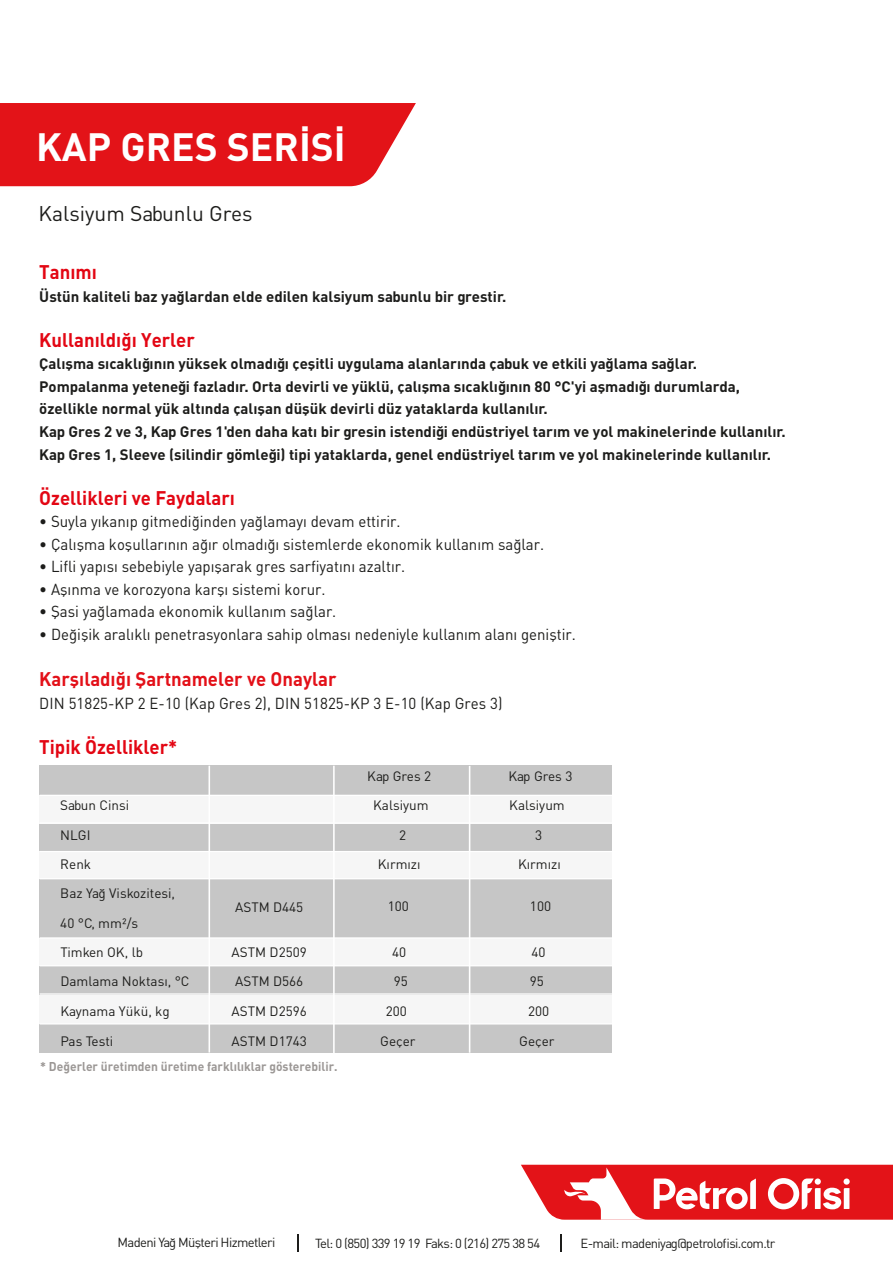
<style>
.page{position:relative;width:893px;height:1263px;background:#fff}
.page>*{position:absolute;margin:0;border:0;box-sizing:border-box;transform-origin:0 0}
.t1{font:39px "DINT Bold Tr";color:#fff}
.t2{font:21px "DIN Tr";color:#1d1d1b}
.t3{font:19.5px "DINT Bold Tr";color:#e30613;scale:.95 1}
.t4{font:19.5px "DINT Bold Tr";color:#e31018;scale:.95 1}
.t5{font:15.75px "DIN Tr";color:#1d1d1b;scale:.95 1}
.t6{font:15px/22.5px "DINT Bold Tr";color:#1d1d1b}
.t7{font:13.5px/29.2px "DIN Tr";color:#1d1d1b}
.t8{font:13.05px "DIN Tr";letter-spacing:-.05em;color:#1d1d1b}
.t9{font:12.6px "DINT Bold Tr";color:#9b9795;scale:.95 1}
</style>
<div class="page">
<div style="left:39px;top:766px;width:573px;height:29px;background:#c6c6c6"></div>
<div style="left:39px;top:823px;width:573px;height:29px;background:#c6c6c6"></div>
<div style="left:39px;top:851px;width:573px;height:60px;background:#f6f6f6"></div>
<div style="left:39px;top:994px;width:573px;height:30px;background:#f6f6f6"></div>
<div style="left:39px;top:910px;width:573px;height:56px;background:#f6f6f6"></div>
<div style="left:39px;top:880px;width:573px;height:58px;background:#c6c6c6"></div>
<div style="left:39px;top:966px;width:573px;height:28px;background:#c6c6c6"></div>
<div style="left:39px;top:1024px;width:573px;height:28px;background:#c6c6c6"></div>
<div style="left:39px;top:795px;width:573px;height:29px;background:#f6f6f6"></div>
<hr style="left:208px;top:766px;width:2px;height:286px;background:#fff">
<hr style="left:40px;top:822px;width:572px;height:2px;background:#fff">
<hr style="left:40px;top:851px;width:572px;height:1px;background:#fff">
<hr style="left:40px;top:1023px;width:572px;height:1px;background:#fff">
<hr style="left:40px;top:878px;width:572px;height:1px;background:#fff">
<hr style="left:40px;top:937px;width:572px;height:2px;background:#fff">
<hr style="left:40px;top:795px;width:572px;height:1px;background:#fff">
<hr style="left:40px;top:965px;width:572px;height:1px;background:#fff">
<hr style="left:40px;top:993px;width:572px;height:2px;background:#fff">
<hr style="left:333px;top:766px;width:2px;height:288px;background:#fff">
<hr style="left:469px;top:766px;width:1px;height:287px;background:#fff">
<svg style="left:297px;top:1234px;width:1px;height:18px"></svg>
<svg style="left:560px;top:1234px;width:2px;height:18px"></svg>
<div style="left:0;top:103px;width:416px;height:83px;background:#e31318"></div>
<svg style="left:521px;top:1165px;width:372px;height:55px"></svg>
<h1 class="t1" style="left:36px;top:121px;width:311px">KAP GRES SERİSİ</h1>
<h2 class="t2" style="left:38px;top:200px;width:216px">Kalsiyum Sabunlu Gres</h2>
<h3 class="t3" style="left:39px;top:260px;width:62px">Tanımı</h3>
<p class="t6" style="left:39px;top:285px;width:468px">Üstün kaliteli baz yağlardan elde edilen kalsiyum sabunlu bir grestir.</p>
<h3 class="t3" style="left:39px;top:327px;width:165px">Kullanıldığı Yerler</h3>
<p class="t6" style="left:39px;top:352px;width:748px">Çalışma sıcaklığının yüksek olmadığı çeşitli uygulama alanlarında çabuk ve etkili yağlama sağlar.<br>Pompalanma yeteneği fazladır. Orta devirli ve yüklü, çalışma sıcaklığının 80 °C'yi aşmadığı durumlarda, özellikle normal yük altında çalışan düşük devirli düz yataklarda kullanılır.<br>Kap Gres 2 ve 3, Kap Gres 1'den daha katı bir gresin istendiği endüstriyel tarım ve yol makinelerinde kullanılır.<br>Kap Gres 1, Sleeve (silindir gömleği) tipi yataklarda, genel endüstriyel tarım ve yol makinelerinde kullanılır.</p>
<h3 class="t3" style="left:39px;top:485px;width:207px">Özellikleri ve Faydaları</h3>
<p class="t5" style="left:39px;top:511px;width:382px">• Suyla yıkanıp gitmediğinden yağlamayı devam ettirir.</p>
<p class="t5" style="left:39px;top:534px;width:533px">• Çalışma koşullarının ağır olmadığı sistemlerde ekonomik kullanım sağlar.</p>
<p class="t5" style="left:39px;top:556px;width:387px">• Lifli yapısı sebebiyle yapışarak gres sarfiyatını azaltır.</p>
<p class="t5" style="left:39px;top:579px;width:303px">• Aşınma ve korozyona karşı sistemi korur.</p>
<p class="t5" style="left:39px;top:601px;width:314px">• Şasi yağlamada ekonomik kullanım sağlar.</p>
<p class="t5" style="left:39px;top:624px;width:566px">• Değişik aralıklı penetrasyonlara sahip olması nedeniyle kullanım alanı geniştir.</p>
<h3 class="t4" style="left:39px;top:666px;width:314px">Karşıladığı Şartnameler ve Onaylar</h3>
<p class="t5" style="left:39px;top:693px;width:489px">DIN 51825-KP 2 E-10 (Kap Gres 2), DIN 51825-KP 3 E-10 (Kap Gres 3)</p>
<h3 class="t3" style="left:39px;top:734px;width:147px">Tipik Özellikler*</h3>
<p class="t7" style="left:367px;top:761px;width:65px">Kap Gres 2</p>
<p class="t7" style="left:508px;top:761px;width:65px">Kap Gres 3</p>
<p class="t7" style="left:60px;top:791px;width:70px">Sabun Cinsi</p>
<p class="t7" style="left:373px;top:791px;width:57px">Kalsiyum</p>
<p class="t7" style="left:509px;top:791px;width:57px">Kalsiyum</p>
<p class="t7" style="left:60px;top:820px;width:32px">NLGI</p>
<p class="t7" style="left:399px;top:820px;width:9px">2</p>
<p class="t7" style="left:535px;top:820px;width:9px">3</p>
<p class="t7" style="left:60px;top:849px;width:32px">Renk</p>
<p class="t7" style="left:378px;top:849px;width:44px">Kırmızı</p>
<p class="t7" style="left:518px;top:849px;width:44px">Kırmızı</p>
<p class="t7" style="left:60px;top:878px;width:116px">Baz Yağ Viskozitesi,</p>
<p class="t7" style="left:235px;top:892px;width:70px">ASTM D445</p>
<p class="t7" style="left:60px;top:908px;width:84px">40 °C, mm²/s<br>Timken OK, lb</p>
<p class="t7" style="left:388px;top:892px;width:23px">100</p>
<p class="t7" style="left:530px;top:892px;width:23px">100</p>
<p class="t7" style="left:232px;top:937px;width:77px">ASTM D2509</p>
<p class="t7" style="left:392px;top:937px;width:16px">40</p>
<p class="t7" style="left:532px;top:937px;width:16px">40</p>
<p class="t7" style="left:60px;top:966px;width:131px">Damlama Noktası, °C</p>
<p class="t7" style="left:235px;top:966px;width:70px">ASTM D566</p>
<p class="t7" style="left:394px;top:966px;width:16px">95</p>
<p class="t7" style="left:530px;top:966px;width:16px">95</p>
<p class="t7" style="left:60px;top:996px;width:111px">Kaynama Yükü, kg</p>
<p class="t7" style="left:232px;top:996px;width:77px">ASTM D2596</p>
<p class="t7" style="left:386px;top:996px;width:23px">200</p>
<p class="t7" style="left:528px;top:996px;width:23px">200</p>
<p class="t7" style="left:60px;top:1026px;width:55px">Pas Testi</p>
<p class="t7" style="left:232px;top:1026px;width:77px">ASTM D1743</p>
<p class="t7" style="left:380px;top:1026px;width:37px">Geçer</p>
<p class="t7" style="left:519px;top:1026px;width:37px">Geçer</p>
<p class="t9" style="left:40px;top:1058px;width:314px">* Değerler üretimden üretime farklılıklar gösterebilir.</p>
<p class="t8" style="left:118px;top:1234px;width:159px">Madeni Yağ Müşteri Hizmetleri</p>
<p class="t8" style="left:315px;top:1235px;width:226px">Tel: 0 (850) 339 19 19 Faks: 0 (216) 275 38 54</p>
<p class="t8" style="left:580px;top:1235px;width:196px">E-mail: madeniyag@petrolofisi.com.tr</p>
</div>
